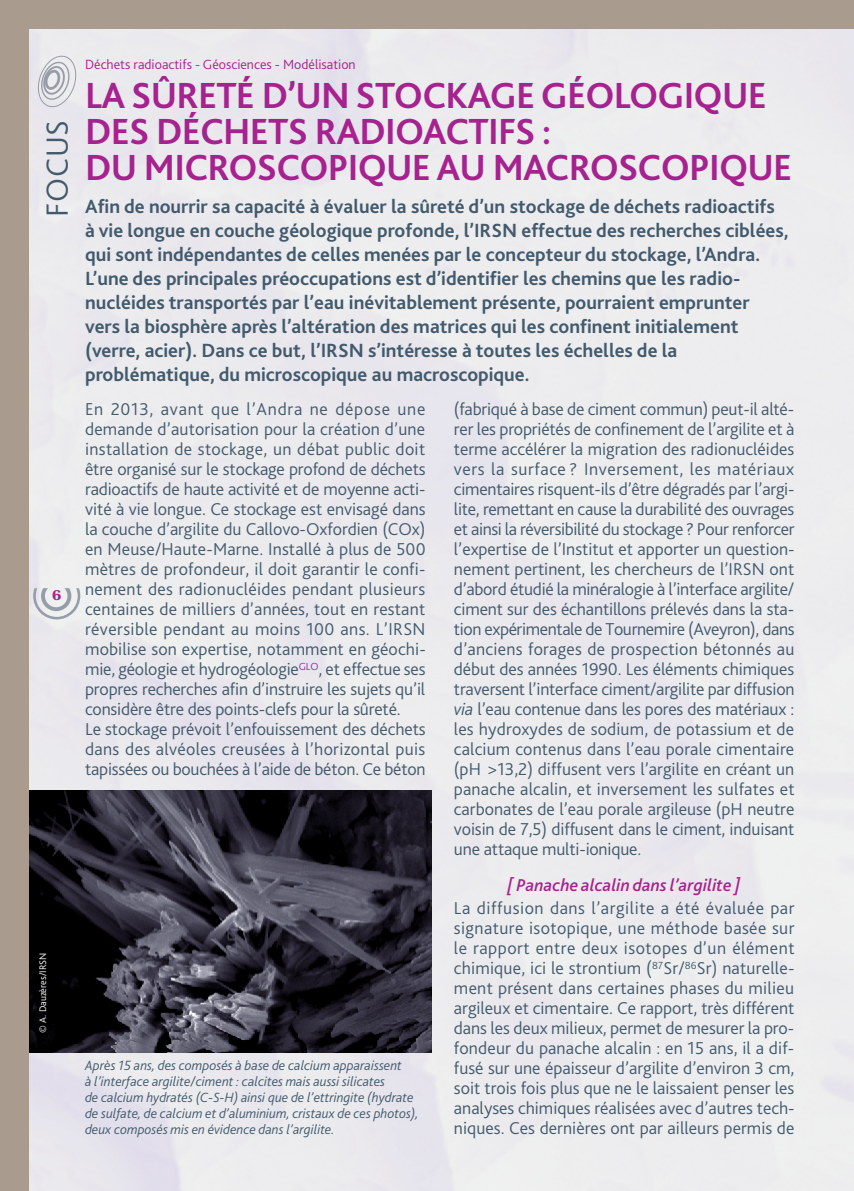
<style>
.page{position:relative;width:854px;height:1191px;background:#fff}
.page>*{position:absolute;margin:0;border:0;box-sizing:border-box;transform-origin:0 0}
.t1{font:700 38px/36px "Bliss 2";letter-spacing:.08em;color:#a6228e}
.t2{font:300 32px "Bliss 2";color:#425a6c}
.t3{font:700 20px/24px "Bliss 2";color:#425a6c}
.t4{font:300 18px/20px "Bliss 2";letter-spacing:.005em;color:#425a6c;text-align:justify}
.t5{font:italic 500 18px "Bliss 2";color:#a6228e}
.t6{font:italic 300 14px/16px "Bliss 2";color:#425a6c}
.t7{font:300 14px "Bliss 2";color:#a6228e}
.t8{font:900 14px "Versailles LT Std";color:#a6228e}
.t9{font:300 10px "Bliss 2";color:#fff}
.s1{font-style:italic}
</style>
<div class="page">
<div style="left:28px;top:28px;width:825px;height:1163px;background:#ececee"></div>
<img style="left:28px;top:790px;width:403px;height:262px">
<div style="left:0;top:0;width:28px;height:1191px;background:#a99b8d"></div>
<svg style="left:33px;top:588px;width:47px;height:31px"></svg>
<div style="left:0;top:0;width:853px;height:28px;background:#a99b8d"></div>
<svg style="left:38px;top:56px;width:38px;height:51px"></svg>
<h2 class="t2" style="left:37px;top:216px;width:98px;rotate:-90deg">FOCUS</h2>
<p class="t8" style="left:52px;top:587px;width:11px">6</p>
<p class="t9" style="left:36px;top:1032px;width:82px;rotate:-90deg">© A. Dauzères/IRSN</p>
<p class="t7" style="left:85px;top:56px;width:272px">Déchets radioactifs - Géosciences - Modélisation</p>
<h1 class="t1" style="left:85px;top:77px;width:708px">La sûreté d’un stockage géologique des déchets radioactifs :<br>du m icroscopique au macroscopique</h1>
<p class="t3" style="left:85px;top:193px;width:704px">Afin de nourrir sa capacité à évaluer la sûreté d’un stockage de déchets radioactifs à vie longue en couche géologique profonde, l’IRSN effectue des recherches ciblées, qui sont indépendantes de celles menées par le concepteur du stockage, l’Andra.<br>L’une des principales préoccupations est d’identifier les chemins que les radio&shy;nucléides transportés par l’eau inévitablement présente, pourraient emprunter vers la biosphère après l’altération des matrices qui les confinent initialement (verre, acier). Dans ce but, l’IRSN s’intéresse à toutes les échelles de la problématique, du microscopique au macroscopique.</p>
<p class="t4" style="left:85px;top:398px;width:342px;text-align:left">En 2013, avant que l’Andra ne dépose une demande d’autorisation pour la création d’une installation de stockage, un débat public doit être organisé sur le stockage profond de déchets radioactifs de haute activité et de moyenne acti&shy;vité à vie longue. Ce stockage est envisagé dans la couche d’argilite du Callovo-Oxfordien (COx) en Meuse/Haute-Marne. Installé à plus de 500 mètres de profondeur, il doit garantir le confi&shy;nement des radionucléides pendant plusieurs centaines de milliers d’années, tout en restant réversible pendant au moins 100 ans. L’IRSN mobilise son expertise, notamment en géochi&shy;mie, géologie et hydrogéologie<sup>GLO</sup>, et effectue ses propres recherches afin d’instruire les sujets qu’il considère être des points-clefs pour la sûreté.<br>Le stockage prévoit l’enfouissement des déchets dans des alvéoles creusées à l’horizontal puis tapissées ou bouchées à l’aide de béton. Ce béton</p>
<p class="t6" style="left:85px;top:1057px;width:335px">Après 15 ans, des composés à base de calcium apparaissent<br>à l’interface argilite/ciment : calcites mais aussi silicates<br>de calcium hydratés (C-S-H) ainsi que de l’ettringite (hydrate de sulfate, de calcium et d’aluminium, cristaux de ces photos), deux composés mis en évidence dans l’argilite.</p>
<p class="t4" style="left:454px;top:398px;width:342px">(fabriqué à base de ciment commun) peut-il alté&shy;rer les propriétés de confinement de l’argilite et à terme accélérer la migration des radionucléides vers la surface ? Inversement, les matériaux cimentaires risquent-ils d’être dégradés par l’argi&shy;lite, remettant en cause la durabilité des ouvrages et ainsi la réversibilité du stockage ? Pour renforcer l’expertise de l’Institut et apporter un question&shy;nement pertinent, les chercheurs de l’IRSN ont d’abord étudié la minéralogie à l’interface argilite/ ciment sur des échantillons prélevés dans la sta&shy;tion expérimentale de Tournemire (Aveyron), dans d’anciens forages de prospection bétonnés au début des années 1990. Les éléments chimiques traversent l’interface ciment/argilite par diffusion <span class="s1">via</span> l’eau contenue dans les pores des matériaux : les hydroxydes de sodium, de potassium et de calcium contenus dans l’eau porale cimentaire (pH &gt;13,2) diffusent vers l’argilite en créant un panache alcalin, et inversement les sulfates et carbonates de l’eau porale argileuse (pH neutre voisin de 7,5) diffusent dans le ciment, induisant une attaque multi-ionique.</p>
<p class="t5" style="left:507px;top:874px;width:235px">[ Panache alcalin dans l’argilite ]</p>
<p class="t4" style="left:454px;top:897px;width:342px">La diffusion dans l’argilite a été évaluée par signature isotopique, une méthode basée sur le rapport entre deux isotopes d’un élément chimique, ici le strontium (<sup>87</sup>Sr/<sup>86</sup>Sr) naturelle&shy;ment présent dans certaines phases du milieu argileux et cimentaire. Ce rapport, très différent dans les deux milieux, permet de mesurer la pro&shy;fondeur du panache alcalin : en 15 ans, il a dif&shy;fusé sur une épaisseur d’argilite d’environ 3 cm, soit trois fois plus que ne le laissaient penser les analyses chimiques réalisées avec d’autres tech&shy;niques. Ces dernières ont par ailleurs permis de</p>
</div>
